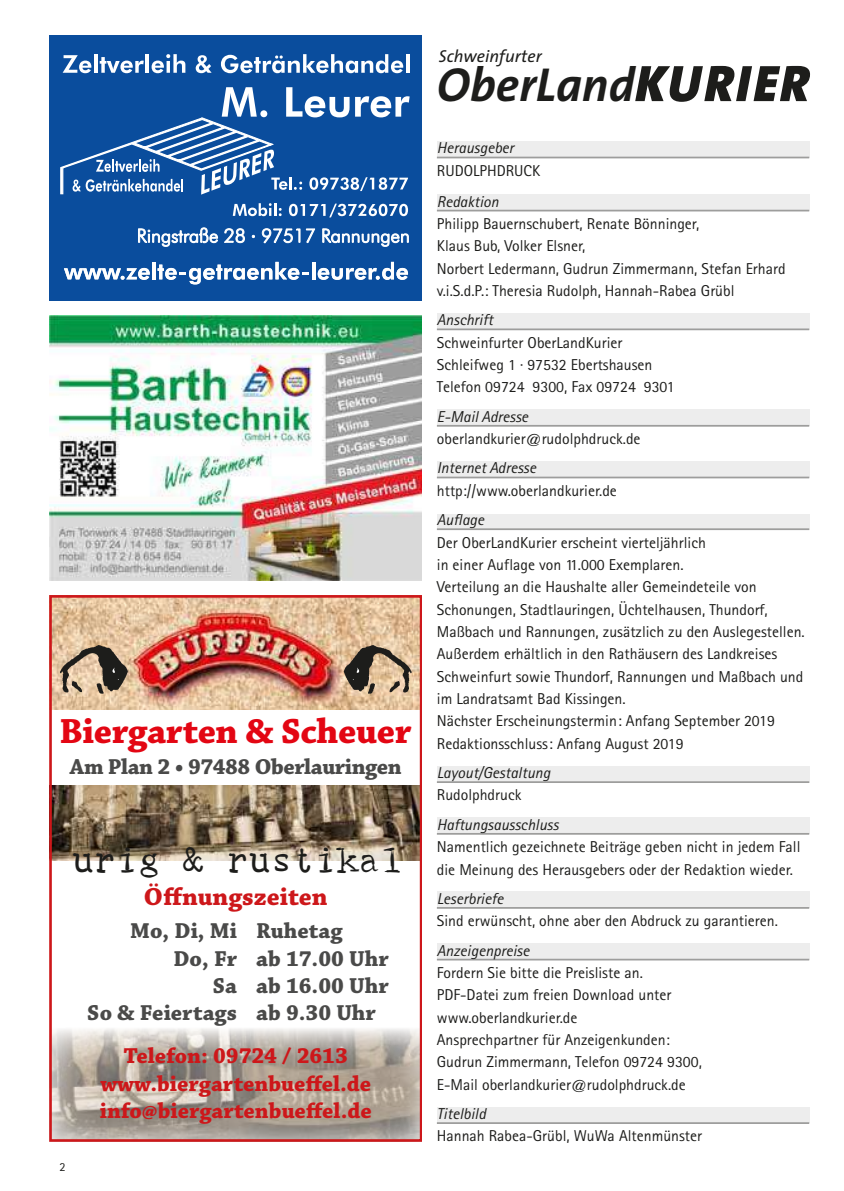
<style>
.page{position:relative;width:844px;height:1191px;background:#fff}
.page>*{position:absolute;margin:0;border:0;box-sizing:border-box;transform-origin:0 0}
.t1{font:italic 700 47.95px "The Sans";color:#1d1d1b}
.t2{font:700 36.75px "Chaparral Pro";letter-spacing:-.01em;color:#e30613}
.t3{font:36.75px "SM Hand";color:#1d1d1b}
.t4{font:700 25.9px "Chaparral Pro";color:#cd171a}
.t5{font:700 22.75px/27.3px "Chaparral Pro";color:#cd171a;text-align:center}
.t6{font:700 22.75px "Chaparral Pro";color:#4a4a49}
.t7{font:700 22.75px "Chaparral Pro";letter-spacing:-.02em;color:#4a4a49}
.t8{font:italic 17.32px "The Sans";color:#1d1d1b}
.t9{font:15.75px/22.4px "Rotis Sans Serif";color:#1d1d1b}
.t10{font:italic 15.75px "Rotis Sans Serif";color:#1d1d1b}
.t11{font:12.25px "Rotis Sans Serif";color:#1d1d1b}
.s1{font-weight:900;font-size:51.8px}
</style>
<div class="page">
<div style="left:437px;top:141px;width:372px;height:17px;background:#ededed"></div>
<hr style="left:437px;top:157px;width:372px;height:1px;background:#9d9d9c">
<div style="left:437px;top:194px;width:372px;height:17px;background:#ededed"></div>
<hr style="left:437px;top:210px;width:372px;height:1px;background:#9d9d9c">
<div style="left:437px;top:313px;width:372px;height:16px;background:#ededed"></div>
<hr style="left:437px;top:328px;width:372px;height:2px;background:#9d9d9c">
<div style="left:437px;top:410px;width:372px;height:16px;background:#ededed"></div>
<hr style="left:437px;top:425px;width:372px;height:2px;background:#9d9d9c">
<div style="left:437px;top:461px;width:372px;height:17px;background:#ededed"></div>
<hr style="left:437px;top:476px;width:372px;height:2px;background:#9d9d9c">
<div style="left:437px;top:513px;width:372px;height:16px;background:#ededed"></div>
<hr style="left:437px;top:528px;width:372px;height:2px;background:#9d9d9c">
<div style="left:437px;top:766px;width:372px;height:16px;background:#ededed"></div>
<hr style="left:437px;top:781px;width:372px;height:2px;background:#9d9d9c">
<div style="left:437px;top:817px;width:372px;height:17px;background:#ededed"></div>
<hr style="left:437px;top:833px;width:372px;height:1px;background:#9d9d9c">
<div style="left:437px;top:891px;width:372px;height:17px;background:#ededed"></div>
<hr style="left:437px;top:907px;width:372px;height:1px;background:#9d9d9c">
<div style="left:437px;top:943px;width:372px;height:16px;background:#ededed"></div>
<hr style="left:437px;top:958px;width:372px;height:2px;background:#9d9d9c">
<div style="left:437px;top:1107px;width:372px;height:16px;background:#ededed"></div>
<hr style="left:437px;top:1122px;width:372px;height:2px;background:#9d9d9c">
<img style="left:54px;top:1028px;width:364px;height:109px">
<img style="left:54px;top:785px;width:364px;height:75px">
<img style="left:54px;top:599px;width:364px;height:110px">
<svg style="left:343px;top:645px;width:68px;height:49px;background:#98856d"></svg>
<svg style="left:60px;top:645px;width:68px;height:49px;background:#9a8772"></svg>
<div style="left:50px;top:595px;width:372px;height:546px;border:3px solid #cd171a"></div>
<img style="left:50px;top:315px;width:372px;height:265px">
<div style="left:50px;top:35px;width:372px;height:265px;background:#0a4d9d"></div>
<svg style="left:63px;top:55px;width:28px;height:18px"></svg>
<hr style="left:94px;top:54px;width:3px;height:19px;background:#fff">
<svg style="left:100px;top:57px;width:44px;height:16px"></svg>
<hr style="left:145px;top:54px;width:4px;height:19px;background:#fff">
<svg style="left:151px;top:54px;width:34px;height:19px"></svg>
<svg style="left:196px;top:55px;width:15px;height:18px"></svg>
<svg style="left:221px;top:54px;width:182px;height:19px"></svg>
<hr style="left:406px;top:54px;width:3px;height:19px;background:#fff">
<svg style="left:233px;top:203px;width:48px;height:13px"></svg>
<svg style="left:289px;top:204px;width:119px;height:13px"></svg>
<svg style="left:138px;top:227px;width:271px;height:20px"></svg>
<svg style="left:60px;top:87px;width:349px;height:108px"></svg>
<svg style="left:64px;top:268px;width:86px;height:12px"></svg>
<hr style="left:152px;top:262px;width:3px;height:17px;background:#fff">
<svg style="left:157px;top:262px;width:151px;height:22px"></svg>
<hr style="left:312px;top:262px;width:3px;height:17px;background:#fff">
<svg style="left:317px;top:262px;width:91px;height:18px"></svg>
<h2 class="t2" style="left:60px;top:709px;width:353px">Biergarten &amp; Scheuer</h2>
<h3 class="t7" style="left:70px;top:754px;width:333px">Am Plan 2 • 97488 Oberlauringen</h3>
<h2 class="t3" style="left:72px;top:842px;width:332px">urig &amp; rustikal</h2>
<h3 class="t4" style="left:144px;top:881px;width:185px">Öffnungszeiten</h3>
<h3 class="t6" style="left:130px;top:917px;width:214px">Mo, Di, Mi Ruhetag</h3>
<h3 class="t6" style="left:174px;top:945px;width:216px">Do, Fr ab 17.00 Uhr</h3>
<h3 class="t6" style="left:213px;top:972px;width:177px">Sa ab 16.00 Uhr</h3>
<h3 class="t6" style="left:87px;top:999px;width:290px">So &amp; Feiertags ab 9.30 Uhr</h3>
<p class="t11" style="left:60px;top:1159px;width:8px">2</p>
<h3 class="t5" style="left:100px;top:1043px;width:273px">Telefon: 09724 / 2613 www.biergartenbueffel.de info@biergartenbueffel.de</h3>
<p class="t8" style="left:438px;top:42px;width:104px">Schweinfurter</p>
<h1 class="t1" style="left:437px;top:45px;width:374px">OberLand<span class="s1">KURIER</span></h1>
<p class="t10" style="left:437px;top:139px;width:78px">Herausgeber</p>
<p class="t9" style="left:437px;top:159px;width:105px">RUDOLPHDRUCK</p>
<p class="t10" style="left:437px;top:192px;width:63px">Redaktion</p>
<p class="t9" style="left:437px;top:212px;width:350px">Philipp Bauernschubert, Renate Bönninger,<br>Klaus Bub, Volker Elsner,<br>Norbert Ledermann, Gudrun Zimmermann, Stefan Erhard v.i.S.d.P.: Theresia Rudolph, Hannah-Rabea Grübl</p>
<p class="t10" style="left:437px;top:311px;width:58px">Anschrift</p>
<p class="t9" style="left:437px;top:331px;width:239px">Schweinfurter OberLandKurier<br>Schleifweg 1 · 97532 Ebertshausen<br>Telefon 09724 9300, Fax 09724 9301</p>
<p class="t10" style="left:437px;top:407px;width:93px">E-Mail Adresse</p>
<p class="t9" style="left:437px;top:427px;width:205px">oberlandkurier@rudolphdruck.de</p>
<p class="t10" style="left:437px;top:459px;width:101px">Internet Adresse</p>
<p class="t9" style="left:437px;top:479px;width:181px">http://www.oberlandkurier.de</p>
<p class="t10" style="left:437px;top:510px;width:49px">Auflage</p>
<p class="t9" style="left:437px;top:531px;width:369px">Der OberLandKurier erscheint vierteljährlich<br>in einer Auflage von 11.000 Exemplaren.<br>Verteilung an die Haushalte aller Gemeindeteile von Schonungen, Stadtlauringen, Üchtelhausen, Thundorf, Maßbach und Rannungen, zusätzlich zu den Auslegestellen.<br>Außerdem erhältlich in den Rathäusern des Landkreises Schweinfurt sowie Thundorf, Rannungen und Maßbach und im Landratsamt Bad Kissingen.<br>Nächster Erscheinungstermin: Anfang September 2019<br>Redaktionsschluss: Anfang August 2019</p>
<p class="t10" style="left:437px;top:763px;width:115px">Layout/Gestaltung</p>
<p class="t9" style="left:437px;top:784px;width:86px">Rudolphdruck</p>
<p class="t10" style="left:437px;top:815px;width:123px">Haftungsausschluss</p>
<p class="t9" style="left:437px;top:835px;width:365px">Namentlich gezeichnete Beiträge geben nicht in jedem Fall die Meinung des Herausgebers oder der Redaktion wieder.</p>
<p class="t10" style="left:437px;top:889px;width:68px">Leserbriefe</p>
<p class="t9" style="left:437px;top:909px;width:342px">Sind erwünscht, ohne aber den Abdruck zu garantieren.</p>
<p class="t10" style="left:437px;top:941px;width:94px">Anzeigenpreise</p>
<p class="t9" style="left:437px;top:961px;width:266px">Fordern Sie bitte die Preisliste an.<br>PDF-Datei zum freien Download unter www.oberlandkurier.de<br>Ansprechpartner für Anzeigenkunden:<br>Gudrun Zimmermann, Telefon 09724 9300, E-Mail oberlandkurier@rudolphdruck.de</p>
<p class="t10" style="left:437px;top:1104px;width:50px">Titelbild</p>
<p class="t9" style="left:437px;top:1124px;width:267px">Hannah Rabea-Grübl, WuWa Altenmünster</p>
</div>
